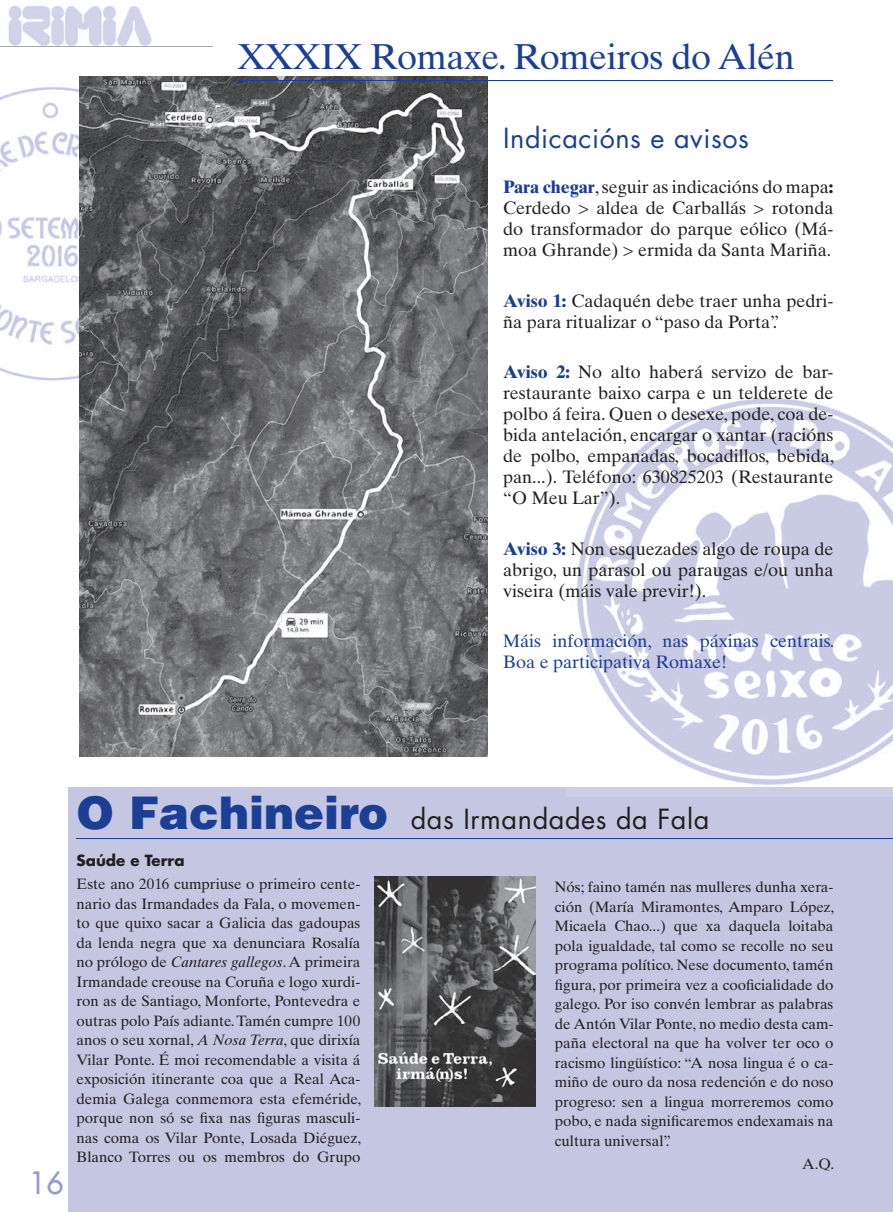
<style>
.page{position:relative;width:893px;height:1212px;background:#fff}
.page>*{position:absolute;margin:0;border:0;box-sizing:border-box;transform-origin:0 0}
.t1{font:36px "Times Ten LT Std";letter-spacing:-.01em;color:#1b3f94}
.t2{font:500 30px "Futura Std";color:#979aca}
.t3{font:27px "Futura Std";letter-spacing:.02em;color:#231f20}
.t4{font:27px "Futura Std";letter-spacing:.02em;color:#1b3f94}
.t5{font:18px/21px "Times Ten LT Std";color:#231f20;text-align:justify}
.t6{font:18px/21px "Times Ten LT Std";color:#1b3f94}
.t7{font:15px/19.5px "Times Ten LT Std";color:#231f20;text-align:justify}
.t8{font:700 15px "Futura Std";color:#231f20}
.s1{font-weight:700;color:#1b3f94}
.s2{font-weight:700}
.s3{font-family:"Helvetica LT Std";font-weight:900;font-size:45px;color:#1b3f94}
.s4{font-style:italic}
</style>
<div class="page">
<img style="left:8px;top:5px;width:144px;height:41px">
<hr style="left:0;top:47px;width:213px;height:1px;background:#a8a9ad">
<img style="left:0;top:87px;width:79px;height:294px">
<div style="left:69px;top:787px;width:824px;height:425px;background:#c5c6e1"></div>
<hr style="left:77px;top:838px;width:816px;height:1px;background:#1b3f94">
<img style="left:375px;top:876px;width:160px;height:230px">
<img style="left:577px;top:398px;width:316px;height:387px">
<img style="left:79px;top:77px;width:408px;height:680px">
<hr style="left:237px;top:80px;width:596px;height:1px;background:#1b3f94">
<h1 class="t1" style="left:237px;top:36px;width:559px">XXXIX Romaxe. Romeiros do Alén</h1>
<h3 class="t4" style="left:503px;top:121px;width:247px">Indicacións e avisos</h3>
<p class="t5" style="left:503px;top:176px;width:332px"><span class="s1">Para chegar</span>, seguir as indicacións do mapa<span class="s2">:<br></span>Cerdedo &gt; aldea de Carballás &gt; rotonda do transformador do parque eólico (Má&shy;moa Ghrande) &gt; ermida da Santa Mariña.</p>
<p class="t5" style="left:503px;top:290px;width:332px"><span class="s1">Aviso 1:</span> Cadaquén debe traer unha pedri&shy;ña para ritualizar o “paso da Porta”.</p>
<p class="t5" style="left:503px;top:361px;width:333px"><span class="s1">Aviso 2:</span> No alto haberá servizo de bar&shy;restaurante baixo carpa e un telderete de polbo á feira. Quen o desexe, pode, coa de&shy;bida antelación, encargar o xantar (racións de polbo, empanadas, bocadillos, bebida, pan...). Teléfono: 630825203 (Restaurante “O Meu Lar”).</p>
<p class="t5" style="left:503px;top:538px;width:332px"><span class="s1">Aviso 3:</span> Non esquezades algo de roupa de abrigo, un parasol ou paraugas e/ou unha viseira (máis vale previr!).</p>
<p class="t6" style="left:503px;top:630px;width:333px">Máis información, nas páxinas centrais.<br>Boa e participativa Romaxe!</p>
<h2 class="t2" style="left:29px;top:1164px;width:36px">16</h2>
<h3 class="t3" style="left:77px;top:801px;width:634px"><span class="s3">O Fachineiro</span> das Irmandades da Fala</h3>
<p class="t8" style="left:77px;top:850px;width:110px">Saúde e Terra</p>
<p class="t7" style="left:77px;top:874px;width:286px">Este ano 2016 cumpriuse o primeiro cente&shy;nario das Irmandades da Fala, o movemen&shy;to que quixo sacar a Galicia das gadoupas da lenda negra que xa denunciara Rosalía no prólogo de <span class="s4">Cantares gallegos</span>. A primeira Irmandade creouse na Coruña e logo xurdi&shy;ron as de Santiago, Monforte, Pontevedra e outras polo País adiante. Tamén cumpre 100 anos o seu xornal, <span class="s4">A Nosa Terra</span>, que dirixía Vilar Ponte. É moi recomendable a visita á exposición itinerante coa que a Real Aca&shy;demia Galega conmemora esta efeméride, porque non só se fixa nas figuras masculi&shy;nas coma os Vilar Ponte, Losada Diéguez, Blanco Torres ou os membros do Grupo</p>
<p class="t7" style="left:555px;top:877px;width:281px">Nós; faino tamén nas mulleres dunha xera&shy;ción (María Miramontes, Amparo López, Micaela Chao...) que xa daquela loitaba pola igualdade, tal como se recolle no seu programa político. Nese documento, tamén figura, por primeira vez a cooficialidade do galego. Por iso convén lembrar as palabras de Antón Vilar Ponte, no medio desta cam&shy;paña electoral na que ha volver ter oco o racismo lingüístico: “A nosa lingua é o ca&shy;miño de ouro da nosa redención e do noso progreso: sen a lingua morreremos como pobo, e nada significaremos endexamais na cultura universal”.</p>
<p class="t7" style="left:802px;top:1154px;width:34px">A.Q.</p>
</div>
